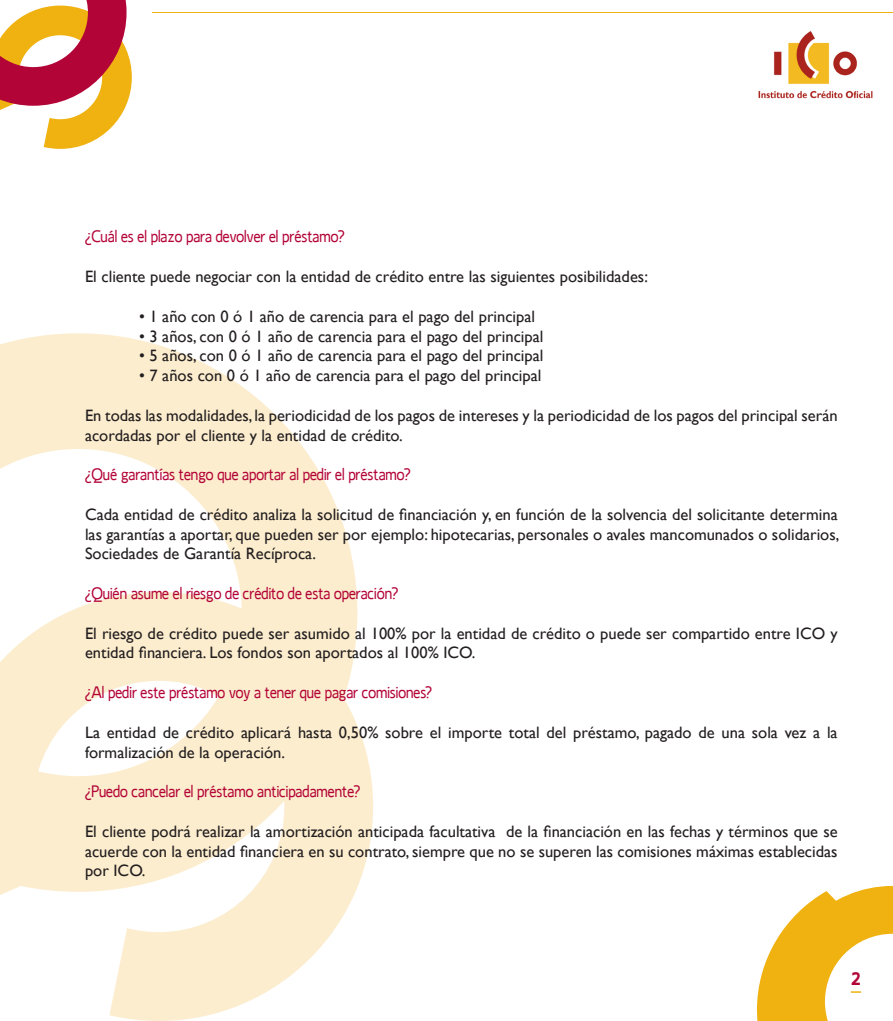
<style>
.page{position:relative;width:893px;height:1021px;background:#fff}
.page>*{position:absolute;margin:0;border:0;box-sizing:border-box;transform-origin:0 0}
.t1{font:700 18px "Ligurino";color:#b30437}
.t2{font:16.5px/19.8px "Gill Sans";color:#231f20}
.t3{font:16.5px "Ligurino";color:#b30437}
</style>
<div class="page">
<svg style="left:0;top:0;width:132px;height:149px"></svg>
<svg style="left:757px;top:885px;width:136px;height:135px"></svg>
<img style="left:758px;top:31px;width:115px;height:68px">
<hr style="left:152px;top:12px;width:741px;height:1px;background:#efb211">
<svg style="left:0;top:604px;width:373px;height:416px"></svg>
<svg style="left:0;top:333px;width:357px;height:558px;fill:#fcedce"></svg>
<p class="t3" style="left:85px;top:227px;width:261px">¿Cuál es el plazo para devolver el préstamo?</p>
<p class="t2" style="left:85px;top:267px;width:564px">El cliente puede negociar con la entidad de crédito entre las siguientes posibilidades:</p>
<p class="t2" style="left:139px;top:306px;width:398px">• 1 año con 0 ó 1 año de carencia para el pago del principal</p>
<p class="t2" style="left:139px;top:326px;width:406px">• 3 años, con 0 ó 1 año de carencia para el pago del principal</p>
<p class="t2" style="left:139px;top:346px;width:406px">• 5 años, con 0 ó 1 año de carencia para el pago del principal</p>
<p class="t2" style="left:139px;top:366px;width:404px">• 7 años con 0 ó 1 año de carencia para el pago del principal</p>
<p class="t2" style="left:85px;top:405px;width:754px">En todas las modalidades, la periodicidad de los pagos de intereses y la periodicidad de los pagos del principal serán acordadas por el cliente y la entidad de crédito.</p>
<p class="t3" style="left:85px;top:465px;width:327px">¿Qué garantías tengo que aportar al pedir el préstamo?</p>
<p class="t2" style="left:85px;top:504px;width:756px;text-align:justify">Cada entidad de crédito analiza la solicitud de financiación y, en función de la solvencia del solicitante determina las garantías a aportar, que pueden ser por ejemplo: hipotecarias, personales o avales mancomunados o solidarios, Sociedades de Garantía Recíproca.</p>
<p class="t3" style="left:85px;top:584px;width:314px">¿Quién asume el riesgo de crédito de esta operación?</p>
<p class="t2" style="left:85px;top:623px;width:754px">El riesgo de crédito puede ser asumido al 100% por la entidad de crédito o puede ser compartido entre ICO y entidad financiera. Los fondos son aportados al 100% ICO.</p>
<p class="t3" style="left:85px;top:683px;width:348px">¿Al pedir este préstamo voy a tener que pagar comisiones?</p>
<p class="t2" style="left:85px;top:722px;width:754px">La entidad de crédito aplicará hasta 0,50% sobre el importe total del préstamo, pagado de una sola vez a la formalización de la operación.</p>
<p class="t3" style="left:85px;top:782px;width:277px">¿Puedo cancelar el préstamo anticipadamente?</p>
<p class="t2" style="left:85px;top:821px;width:754px;text-align:justify">El cliente podrá realizar la amortización anticipada facultativa de la financiación en las fechas y términos que se acuerde con la entidad financiera en su contrato, siempre que no se superen las comisiones máximas establecidas por ICO.</p>
<p class="t1" style="left:851px;top:967px;width:12px">2</p>
</div>
